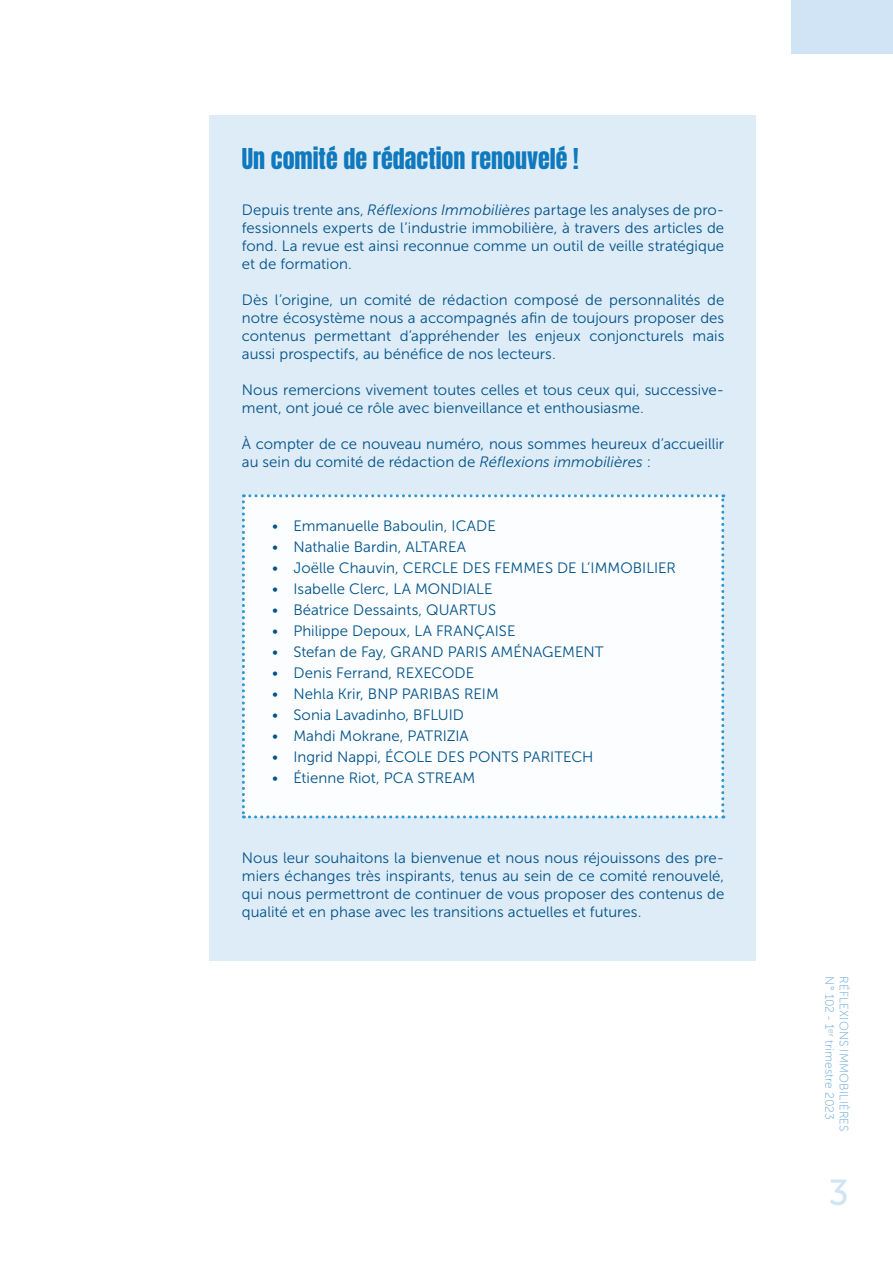
<style>
.page{position:relative;width:893px;height:1263px;background:#fff}
.page>*{position:absolute;margin:0;border:0;box-sizing:border-box;transform-origin:0 0}
.t1{font:36px "Museo Sans 500";color:#d1e4f5}
.Titre_encadré_2{font:24px "Anton";color:#1079bd}
.Texte_encadré{font:15px/18px "Museo Sans 300";letter-spacing:.005em;color:#015289;text-align:justify}
.t2{font:12px "Museo Sans 100";letter-spacing:.01em;color:#61a1d7}
.s1{font-style:italic}
</style>
<div class="page">
<div style="left:791px;top:0;width:102px;height:54px;background:#d1e4f5"></div>
<div style="left:209px;top:115px;width:547px;height:845px;background:#deecf8"></div>
<div style="left:242px;top:494px;width:482px;height:324px;background:#fbfdfe"></div>
<p class="Titre_encadré_2" style="left:242px;top:147px;width:338px">Un comité de rédaction renouvelé !</p>
<p class="Texte_encadré" style="left:242px;top:201px;width:484px">Depuis trente ans, <span class="s1">Réflexions Immobilières</span> partage les analyses de pro&shy;fessionnels experts de l’industrie immobilière, à travers des articles de fond. La revue est ainsi reconnue comme un outil de veille stratégique et de formation.</p>
<p class="Texte_encadré" style="left:242px;top:291px;width:484px">Dès l’origine, un comité de rédaction composé de personnalités de notre écosystème nous a accompagnés afin de toujours proposer des contenus permettant d’appréhender les enjeux conjoncturels mais aussi prospectifs, au bénéfice de nos lecteurs.</p>
<p class="Texte_encadré" style="left:242px;top:381px;width:484px">Nous remercions vivement toutes celles et tous ceux qui, successive&shy;ment, ont joué ce rôle avec bienveillance et enthousiasme.</p>
<p class="Texte_encadré" style="left:242px;top:435px;width:484px">À compter de ce nouveau numéro, nous sommes heureux d’accueillir au sein du comité de rédaction de <span class="s1">Réflexions immobilières</span> :</p>
<p class="Texte_encadré" style="left:272px;top:516px;width:225px">• Emmanuelle Baboulin, ICADE</p>
<p class="Texte_encadré" style="left:272px;top:537px;width:196px">• Nathalie Bardin, ALTAREA</p>
<p class="Texte_encadré" style="left:272px;top:558px;width:405px">• Joëlle Chauvin, CERCLE DES FEMMES DE L’IMMOBILIER</p>
<p class="Texte_encadré" style="left:272px;top:579px;width:222px">• Isabelle Clerc, LA MONDIALE</p>
<p class="Texte_encadré" style="left:272px;top:600px;width:226px">• Béatrice Dessaints, QUARTUS</p>
<p class="Texte_encadré" style="left:272px;top:621px;width:245px">• Philippe Depoux, LA FRANÇAISE</p>
<p class="Texte_encadré" style="left:272px;top:642px;width:333px">• Stefan de Fay, GRAND PARIS AMÉNAGEMENT</p>
<p class="Texte_encadré" style="left:272px;top:663px;width:204px">• Denis Ferrand, REXECODE</p>
<p class="Texte_encadré" style="left:272px;top:684px;width:228px">• Nehla Krir, BNP PARIBAS REIM</p>
<p class="Texte_encadré" style="left:272px;top:705px;width:193px">• Sonia Lavadinho, BFLUID</p>
<p class="Texte_encadré" style="left:272px;top:726px;width:198px">• Mahdi Mokrane, PATRIZIA</p>
<p class="Texte_encadré" style="left:272px;top:747px;width:323px">• Ingrid Nappi, ÉCOLE DES PONTS PARITECH</p>
<p class="Texte_encadré" style="left:272px;top:768px;width:205px">• Étienne Riot, PCA STREAM</p>
<p class="Texte_encadré" style="left:242px;top:849px;width:484px">Nous leur souhaitons la bienvenue et nous nous réjouissons des pre&shy;miers échanges très inspirants, tenus au sein de ce comité renouvelé, qui nous permettront de continuer de vous proposer des contenus de qualité et en phase avec les transitions actuelles et futures.</p>
<p class="t2" style="left:836px;top:976px;width:145px;rotate:90deg">N° 102 - 1<sup>er</sup> trimestre 2023</p>
<p class="t2" style="left:850px;top:976px;width:157px;rotate:90deg">RÉFLEXIONS IMMOBILIÈRES</p>
<h1 class="t1" style="left:828px;top:1173px;width:22px">3</h1>
</div>
